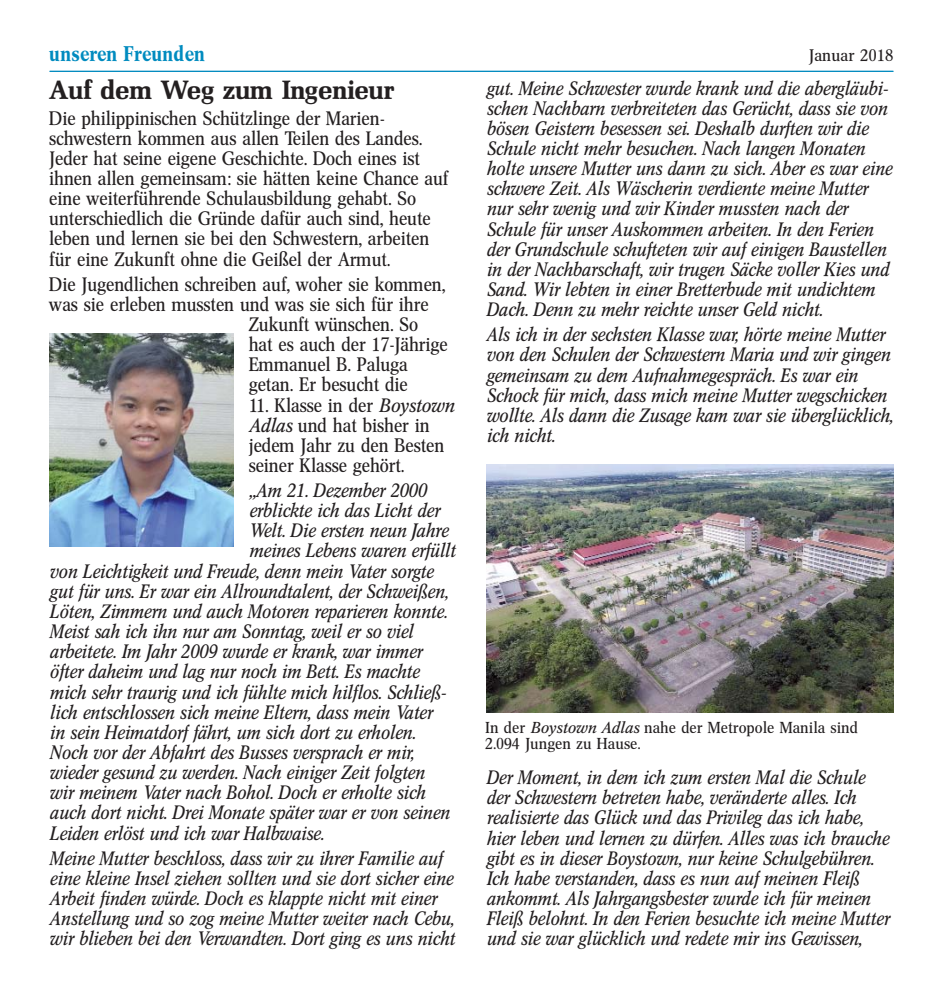
<style>
.page{position:relative;width:943px;height:993px;background:#fff}
.page>*{position:absolute;margin:0;border:0;box-sizing:border-box;transform-origin:0 0}
.t1{font:26.25px "Mel Bol";color:#231f20}
.t2{font:21px "Cnn Med";letter-spacing:.02em;color:#008bbf}
.t3{font:19.25px/20.1px "Cnn Ita";letter-spacing:.01em;color:#231f20}
.t4{font:19.25px/20.1px "Cnn Reg";letter-spacing:.01em;color:#231f20;scale:1.05 1}
.t5{font:19.25px "Cnn Ita";letter-spacing:.01em;color:#231f20;scale:1.05 1}
.t6{font:16.62px "Cnn Reg";letter-spacing:.015em;color:#231f20;scale:1.1 1}
.t7{font:15.75px/16.6px "Cnn Reg";letter-spacing:.015em;color:#231f20;scale:1.1 1}
.s1{font-family:"Cnn Ita"}
</style>
<div class="page">
<hr style="left:50px;top:71px;width:843px;height:1px;background:#008bbf">
<img style="left:50px;top:333px;width:183px;height:213px">
<img style="left:486px;top:464px;width:407px;height:248px">
<p class="t2" style="left:50px;top:43px;width:157px">unseren Freunden</p>
<p class="t6" style="left:809px;top:47px;width:78px">Januar 2018</p>
<h1 class="t1" style="left:50px;top:78px;width:346px">Auf dem Weg zum Ingenieur</h1>
<p class="t4" style="left:50px;top:109px;width:381px">Die philippinischen Schützlinge der Marien&shy;schwestern kommen aus allen Teilen des Landes.<br>Jeder hat seine eigene Geschichte. Doch eines ist ihnen allen gemeinsam: sie hätten keine Chance auf eine weiterführende Schulausbildung gehabt. So unterschiedlich die Gründe dafür auch sind, heute leben und lernen sie bei den Schwestern, arbeiten für eine Zukunft ohne die Geißel der Armut.</p>
<p class="t4" style="left:50px;top:275px;width:378px">Die Jugendlichen schreiben auf, woher sie kommen,</p>
<p class="t4" style="left:50px;top:295px;width:362px">was sie erleben mussten und was sie sich für ihre</p>
<p class="t4" style="left:249px;top:315px;width:163px">Zukunft wünschen. So</p>
<p class="t4" style="left:249px;top:335px;width:191px">hat es auch der 17-Jährige</p>
<p class="t4" style="left:249px;top:355px;width:153px">Emmanuel B. Paluga</p>
<p class="t4" style="left:249px;top:375px;width:153px">getan. Er besucht die</p>
<p class="t4" style="left:249px;top:395px;width:197px">11. Klasse in der <span class="s1">Boystown<br>Adlas</span> und hat bisher in jedem Jahr zu den Besten seiner Klasse gehört.</p>
<p class="t5" style="left:249px;top:481px;width:170px">„Am 21. Dezember 2000</p>
<p class="t3" style="left:249px;top:501px;width:192px">erblickte ich das Licht der</p>
<p class="t3" style="left:249px;top:521px;width:201px">Welt. Die ersten neun Jahre</p>
<p class="t3" style="left:249px;top:541px;width:208px">meines Lebens waren erfüllt</p>
<p class="t3" style="left:50px;top:561px;width:385px">von Leichtigkeit und Freude, denn mein Vater sorgte</p>
<p class="t3" style="left:50px;top:582px;width:399px">gut für uns. Er war ein Allroundtalent, der Schweißen,</p>
<p class="t3" style="left:50px;top:602px;width:399px">Löten, Zimmern und auch Motoren reparieren konnte.</p>
<p class="t3" style="left:50px;top:622px;width:365px">Meist sah ich ihn nur am Sonntag, weil er so viel</p>
<p class="t3" style="left:50px;top:642px;width:374px">arbeitete. Im Jahr 2009 wurde er krank, war immer</p>
<p class="t3" style="left:50px;top:662px;width:371px">öfter daheim und lag nur noch im Bett. Es machte</p>
<p class="t3" style="left:50px;top:682px;width:398px">mich sehr traurig und ich fühlte mich hilflos. Schließ-</p>
<p class="t3" style="left:50px;top:702px;width:384px">lich entschlossen sich meine Eltern, dass mein Vater</p>
<p class="t3" style="left:50px;top:722px;width:367px">in sein Heimatdorf fährt, um sich dort zu erholen.</p>
<p class="t3" style="left:50px;top:743px;width:365px">Noch vor der Abfahrt des Busses versprach er mir,</p>
<p class="t3" style="left:50px;top:763px;width:376px">wieder gesund zu werden. Nach einiger Zeit folgten</p>
<p class="t3" style="left:50px;top:783px;width:377px">wir meinem Vater nach Bohol. Doch er erholte sich</p>
<p class="t3" style="left:50px;top:803px;width:401px">auch dort nicht. Drei Monate später war er von seinen</p>
<p class="t3" style="left:50px;top:823px;width:275px">Leiden erlöst und ich war Halbwaise.</p>
<p class="t3" style="left:50px;top:848px;width:406px">Meine Mutter beschloss, dass wir zu ihrer Familie auf eine kleine Insel ziehen sollten und sie dort sicher eine Arbeit finden würde. Doch es klappte nicht mit einer Anstellung und so zog meine Mutter weiter nach Cebu, wir blieben bei den Verwandten. Dort ging es uns nicht</p>
<p class="t3" style="left:486px;top:79px;width:407px">gut. Meine Schwester wurde krank und die abergläubi&shy;schen Nachbarn verbreiteten das Gerücht, dass sie von bösen Geistern besessen sei. Deshalb durften wir die Schule nicht mehr besuchen. Nach langen Monaten holte unsere Mutter uns dann zu sich. Aber es war eine schwere Zeit. Als Wäscherin verdiente meine Mutter nur sehr wenig und wir Kinder mussten nach der Schule für unser Auskommen arbeiten. In den Ferien der Grundschule schufteten wir auf einigen Baustellen in der Nachbarschaft, wir trugen Säcke voller Kies und Sand. Wir lebten in einer Bretterbude mit undichtem Dach. Denn zu mehr reichte unser Geld nicht.</p>
<p class="t3" style="left:486px;top:325px;width:408px">Als ich in der sechsten Klasse war, hörte meine Mutter von den Schulen der Schwestern Maria und wir gingen gemeinsam zu dem Aufnahmegespräch. Es war ein Schock für mich, dass mich meine Mutter wegschicken wollte. Als dann die Zusage kam war sie überglücklich, ich nicht.</p>
<p class="t7" style="left:485px;top:719px;width:340px">In der <span class="s1">Boystown Adlas</span> nahe der Metropole Manila sind<br>2.094 Jungen zu Hause.</p>
<p class="t3" style="left:486px;top:768px;width:404px">Der Moment, in dem ich zum ersten Mal die Schule der Schwestern betreten habe, veränderte alles. Ich realisierte das Glück und das Privileg das ich habe, hier leben und lernen zu dürfen. Alles was ich brauche gibt es in dieser Boystown, nur keine Schulgebühren.<br>Ich habe verstanden, dass es nun auf meinen Fleiß ankommt. Als Jahrgangsbester wurde ich für meinen Fleiß belohnt. In den Ferien besuchte ich meine Mutter und sie war glücklich und redete mir ins Gewissen,</p>
</div>
